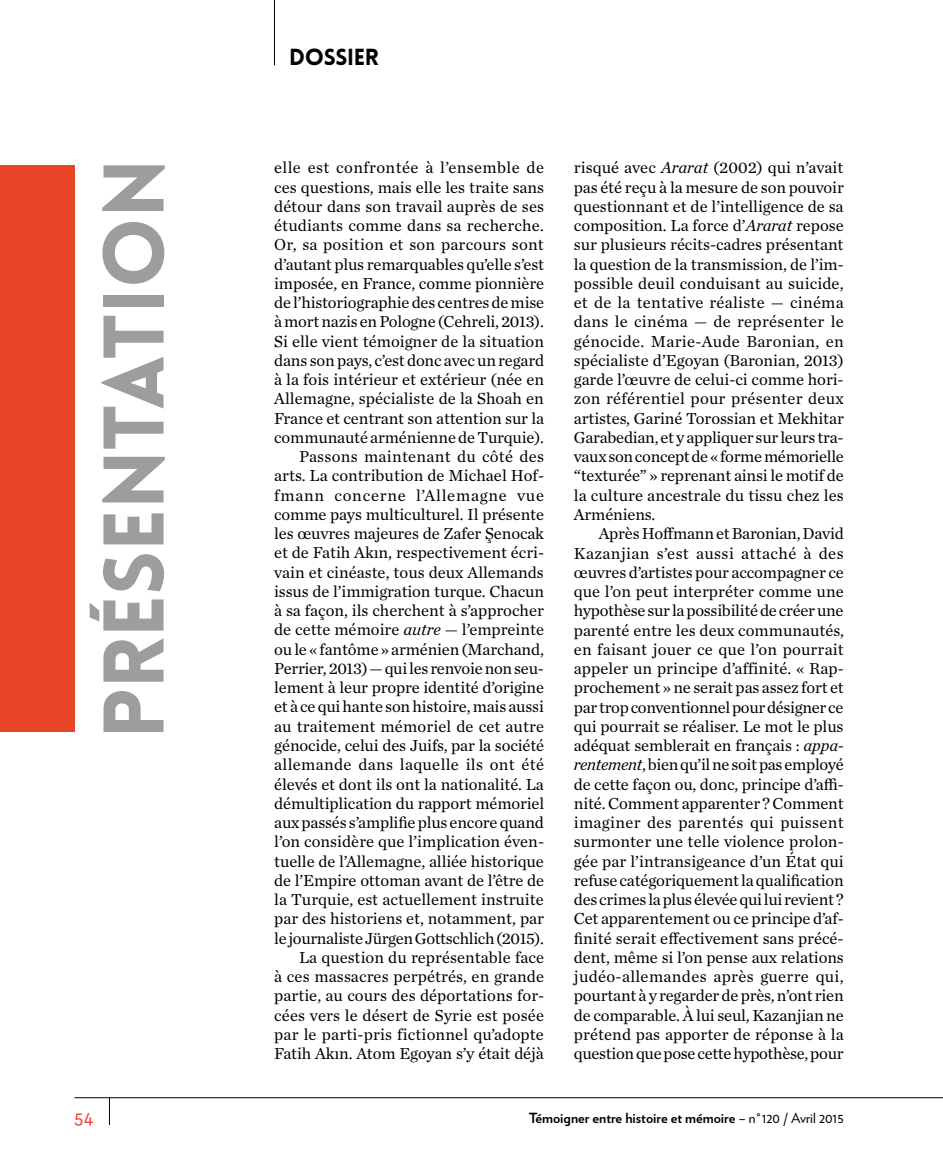
<style>
.page{position:relative;width:943px;height:1166px;background:#fff}
.page>*{position:absolute;margin:0;border:0;box-sizing:border-box;transform-origin:0 0}
.t1{font:900 84px "Lovelo";letter-spacing:-.005em;color:#9d9d9c}
.t2{font:900 22.75px "Lovelo";letter-spacing:-.015em;color:#000}
.t3{font:17.5px "Fengardo Neue";color:#e84427}
.t4{font:16.62px/19.2px "Chronicle Text G1";letter-spacing:-.005em;color:#000;text-align:justify}
.t5{font:700 14px "Verlag";color:#000}
.s1{font-style:italic}
.s2{font-weight:400}
</style>
<div class="page">
<hr style="left:74px;top:1097px;width:869px;height:1px;background:#000">
<svg style="left:109px;top:1097px;width:1px;height:28px"></svg>
<hr style="left:274px;top:0;width:1px;height:65px;background:#000">
<div style="left:0;top:165px;width:74px;height:567px;background:#e84427"></div>
<h1 class="t1" style="left:82px;top:739px;width:582px;rotate:-90deg">PRÉSENTATION</h1>
<h2 class="t2" style="left:289px;top:43px;width:91px">DOSSIER</h2>
<p class="t4" style="left:274px;top:157px;width:271px;text-align:right">elle est confrontée à l’ensemble de ces questions, mais elle les traite sans détour dans son travail auprès de ses étudiants comme dans sa recherche.<br>Or, sa position et son parcours sont d’autant plus remarquables qu’elle s’est imposée, en France, comme pionnière de l’historiographie des centres de mise à mort nazis en Pologne (Cehreli, 2013).<br>Si elle vient témoigner de la situation dans son pays, c’est donc avec un regard à la fois intérieur et extérieur (née en Allemagne, spécialiste de la Shoah en France et centrant son attention sur la communauté arménienne de Turquie).<br>Passons maintenant du côté des arts. La contribution de Michael Hof&shy;fmann concerne l’Allemagne vue comme pays multiculturel. Il présente les œuvres majeures de Zafer Şenocak et de Fatih Akın, respectivement écri&shy;vain et cinéaste, tous deux Allemands issus de l’immigration turque. Chacun à sa façon, ils cherchent à s’approcher de cette mémoire <span class="s1">autre —</span> l’empreinte ou le « fantôme » arménien (Marchand, Perrier, 2013) — qui les renvoie non seu&shy;lement à leur propre identité d’origine et à ce qui hante son histoire, mais aussi au traitement mémoriel de cet autre génocide, celui des Juifs, par la société allemande dans laquelle ils ont été élevés et dont ils ont la nationalité. La démultiplication du rapport mémoriel aux passés s’amplifie plus encore quand l’on considère que l’implication éven&shy;tuelle de l’Allemagne, alliée historique de l’Empire ottoman avant de l’être de la Turquie, est actuellement instruite par des historiens et, notamment, par le journaliste Jürgen Gottschlich (2015).<br>La question du représentable face<br>à ces massacres perpétrés, en grande partie, au cours des déportations for&shy;cées vers le désert de Syrie est posée par le parti-pris fictionnel qu’adopte Fatih Akın. Atom Egoyan s’y était déjà</p>
<p class="t4" style="left:574px;top:157px;width:271px">risqué avec <span class="s1">Ararat</span> (2002) qui n’avait pas été reçu à la mesure de son pouvoir questionnant et de l’intelligence de sa composition. La force d’<span class="s1">Ararat</span> repose sur plusieurs récits-cadres présentant la question de la transmission, de l’im&shy;possible deuil conduisant au suicide, et de la tentative réaliste — cinéma dans le cinéma — de représenter le génocide. Marie-Aude Baronian, en spécialiste d’Egoyan (Baronian, 2013) garde l’œuvre de celui-ci comme hori&shy;zon référentiel pour présenter deux artistes, Gariné Torossian et Mekhitar Garabedian, et y appliquer sur leurs tra&shy;vaux son concept de « forme mémorielle “texturée” » reprenant ainsi le motif de la culture ancestrale du tissu chez les Arméniens.</p>
<p class="t4" style="left:574px;top:523px;width:271px;text-indent:25px">Après Hoffmann et Baronian, David Kazanjian s’est aussi attaché à des œuvres d’artistes pour accompagner ce que l’on peut interpréter comme une hypothèse sur la possibilité de créer une parenté entre les deux communautés, en faisant jouer ce que l’on pourrait appeler un principe d’affinité. « Rap&shy;prochement » ne serait pas assez fort et par trop conventionnel pour désigner ce qui pourrait se réaliser. Le mot le plus adéquat semblerait en français : <span class="s1">appa&shy;rentement</span>, bien qu’il ne soit pas employé de cette façon ou, donc, principe d’affi&shy;nité. Comment apparenter ? Comment imaginer des parentés qui puissent surmonter une telle violence prolon&shy;gée par l’intransigeance d’un État qui refuse catégoriquement la qualification des crimes la plus élevée qui lui revient ?<br>Cet apparentement ou ce principe d’af&shy;finité serait effectivement sans précé&shy;dent, même si l’on pense aux relations judéo-allemandes après guerre qui, pourtant à y regarder de près, n’ont rien de comparable. À lui seul, Kazanjian ne prétend pas apporter de réponse à la question que pose cette hypothèse, pour</p>
<p class="t3" style="left:74px;top:1106px;width:21px">54</p>
<p class="t5" style="left:529px;top:1106px;width:316px">Témoigner entre histoire et mémoire <span class="s2">– n°120 / Avril 2015</span></p>
</div>
